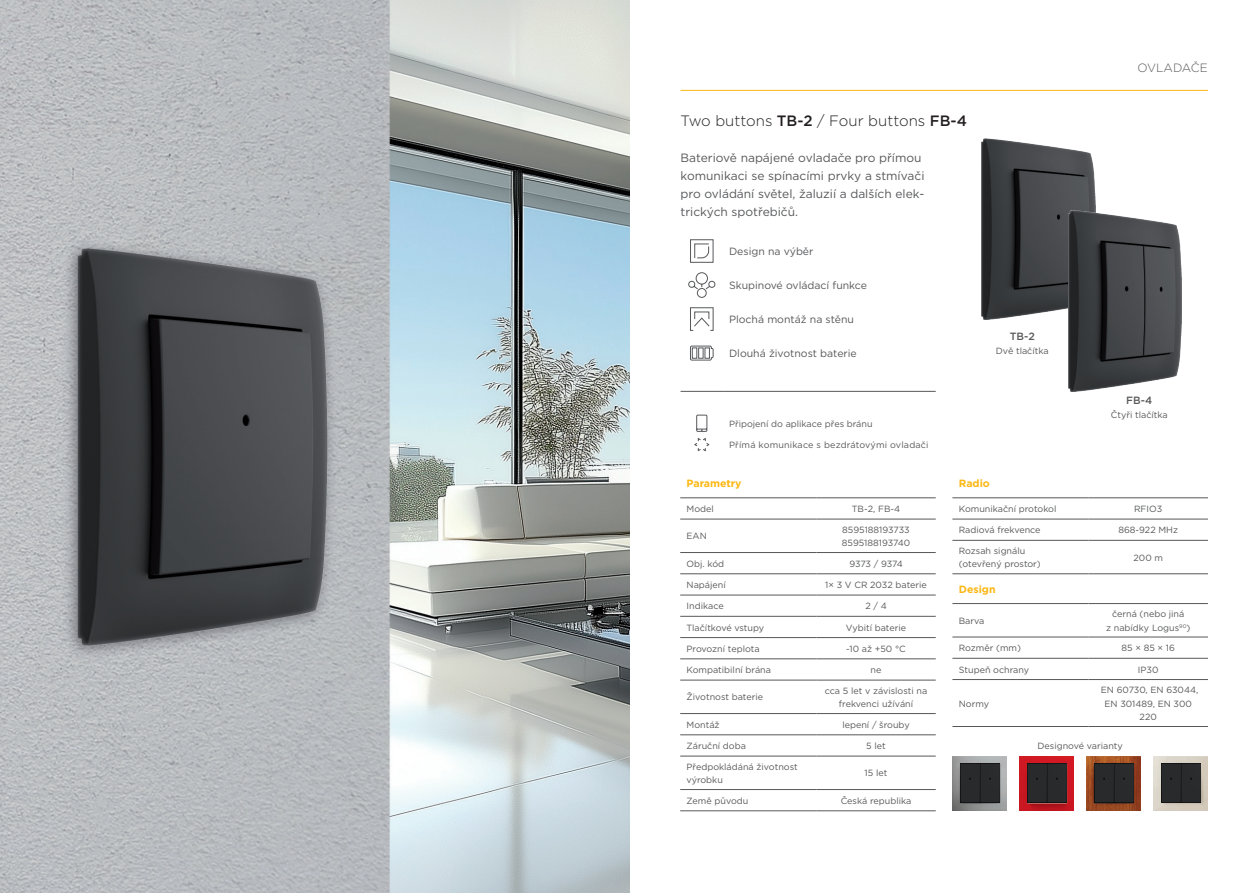
<style>
.page{position:relative;width:1259px;height:893px;background:#fff}
.page>*{position:absolute;margin:0;border:0;box-sizing:border-box;transform-origin:0 0}
.t1{font:300 15px "Gotham";color:#231f20}
.t2{font:12px/18px "Gotham";color:#57585a}
.t3{font:300 12px "Gotham";color:#57585a}
.t4{font:10.5px "Gotham";color:#57585a}
.t5{font:700 10.5px "Gotham";color:#fcb814}
.t6{font:500 10.5px "Gotham";color:#57585a}
.t7{font:9px/13.5px "Gotham";color:#57585a}
.t8{font:9px "Gotham";letter-spacing:.02em;color:#57585a}
.t9{font:9px "Gotham";letter-spacing:-.02em;color:#57585a}
.s1{font-weight:500}
</style>
<div class="page">
<hr style="left:680px;top:90px;width:528px;height:1px;background:#fcb814">
<img style="left:0;top:0;width:629px;height:893px">
<img style="left:982px;top:139px;width:113px;height:180px">
<img style="left:1068px;top:211px;width:113px;height:180px">
<img style="left:1019px;top:756px;width:54px;height:54px">
<img style="left:1027px;top:763px;width:39px;height:40px">
<img style="left:952px;top:756px;width:54px;height:54px">
<img style="left:960px;top:763px;width:39px;height:40px">
<img style="left:1087px;top:756px;width:54px;height:54px">
<img style="left:1094px;top:763px;width:39px;height:40px">
<img style="left:1154px;top:756px;width:54px;height:54px">
<img style="left:1161px;top:763px;width:39px;height:40px">
<hr style="left:680px;top:497px;width:136px;height:1px;background:#57585a">
<hr style="left:816px;top:497px;width:119px;height:1px;background:#57585a">
<hr style="left:680px;top:519px;width:136px;height:1px;background:#57585a">
<hr style="left:816px;top:519px;width:119px;height:1px;background:#57585a">
<hr style="left:680px;top:552px;width:136px;height:1px;background:#57585a">
<hr style="left:816px;top:552px;width:119px;height:1px;background:#57585a">
<hr style="left:680px;top:573px;width:136px;height:1px;background:#57585a">
<hr style="left:816px;top:573px;width:119px;height:1px;background:#57585a">
<hr style="left:680px;top:595px;width:136px;height:1px;background:#57585a">
<hr style="left:816px;top:595px;width:119px;height:1px;background:#57585a">
<hr style="left:680px;top:616px;width:136px;height:1px;background:#57585a">
<hr style="left:816px;top:616px;width:119px;height:1px;background:#57585a">
<hr style="left:680px;top:637px;width:136px;height:1px;background:#57585a">
<hr style="left:816px;top:637px;width:119px;height:1px;background:#57585a">
<hr style="left:680px;top:658px;width:136px;height:1px;background:#57585a">
<hr style="left:816px;top:658px;width:119px;height:1px;background:#57585a">
<hr style="left:680px;top:680px;width:136px;height:1px;background:#57585a">
<hr style="left:816px;top:680px;width:119px;height:1px;background:#57585a">
<hr style="left:680px;top:713px;width:136px;height:1px;background:#57585a">
<hr style="left:816px;top:713px;width:119px;height:1px;background:#57585a">
<hr style="left:680px;top:734px;width:136px;height:1px;background:#57585a">
<hr style="left:816px;top:734px;width:119px;height:1px;background:#57585a">
<hr style="left:680px;top:756px;width:136px;height:1px;background:#57585a">
<hr style="left:816px;top:756px;width:119px;height:1px;background:#57585a">
<hr style="left:680px;top:789px;width:136px;height:1px;background:#57585a">
<hr style="left:816px;top:789px;width:119px;height:1px;background:#57585a">
<hr style="left:680px;top:810px;width:136px;height:1px;background:#57585a">
<hr style="left:816px;top:810px;width:119px;height:1px;background:#57585a">
<hr style="left:952px;top:497px;width:136px;height:1px;background:#57585a">
<hr style="left:1088px;top:497px;width:120px;height:1px;background:#57585a">
<hr style="left:952px;top:519px;width:136px;height:1px;background:#57585a">
<hr style="left:1088px;top:519px;width:120px;height:1px;background:#57585a">
<hr style="left:952px;top:540px;width:136px;height:1px;background:#57585a">
<hr style="left:1088px;top:540px;width:120px;height:1px;background:#57585a">
<hr style="left:952px;top:573px;width:136px;height:1px;background:#57585a">
<hr style="left:1088px;top:573px;width:120px;height:1px;background:#57585a">
<hr style="left:952px;top:603px;width:136px;height:1px;background:#57585a">
<hr style="left:1088px;top:603px;width:120px;height:1px;background:#57585a">
<hr style="left:952px;top:637px;width:136px;height:1px;background:#57585a">
<hr style="left:1088px;top:637px;width:120px;height:1px;background:#57585a">
<hr style="left:952px;top:658px;width:136px;height:1px;background:#57585a">
<hr style="left:1088px;top:658px;width:120px;height:1px;background:#57585a">
<hr style="left:952px;top:679px;width:136px;height:1px;background:#57585a">
<hr style="left:1088px;top:679px;width:120px;height:1px;background:#57585a">
<hr style="left:952px;top:726px;width:136px;height:1px;background:#57585a">
<hr style="left:1088px;top:726px;width:120px;height:1px;background:#57585a">
<svg style="left:690px;top:239px;width:24px;height:24px"></svg>
<svg style="left:688px;top:272px;width:27px;height:26px"></svg>
<svg style="left:690px;top:307px;width:24px;height:24px"></svg>
<svg style="left:690px;top:345px;width:24px;height:16px"></svg>
<hr style="left:680px;top:391px;width:43px;height:1px;background:#57585a">
<hr style="left:723px;top:391px;width:212px;height:1px;background:#57585a">
<svg style="left:694px;top:414px;width:16px;height:38px"></svg>
<h1 class="t1" style="left:680px;top:111px;width:288px">Two buttons <span class="s1">TB-2</span> / Four buttons <span class="s1">FB-4</span></h1>
<h2 class="t2" style="left:680px;top:149px;width:245px">Bateriově napájené ovladače pro přímou komunikaci se spínacími prvky a stmívači pro ovládání světel, žaluzií a dalších elek&shy;trických spotřebičů.</h2>
<p class="t4" style="left:729px;top:245px;width:86px">Design na výběr</p>
<p class="t4" style="left:729px;top:279px;width:139px">Skupinové ovládací funkce</p>
<p class="t4" style="left:729px;top:313px;width:126px">Plochá montáž na stěnu</p>
<p class="t4" style="left:729px;top:347px;width:129px">Dlouhá životnost baterie</p>
<p class="t7" style="left:729px;top:417px;width:145px">Připojení do aplikace přes bránu</p>
<p class="t8" style="left:729px;top:439px;width:201px">Přímá komunikace s bezdrátovými ovladači</p>
<p class="t6" style="left:1009px;top:329px;width:27px">TB-2</p>
<p class="t7" style="left:996px;top:343px;width:54px">Dvě tlačítka</p>
<h2 class="t3" style="left:1137px;top:60px;width:72px">OVLADAČE</h2>
<p class="t6" style="left:1126px;top:394px;width:27px">FB-4</p>
<p class="t7" style="left:1110px;top:408px;width:58px">Čtyři tlačítka</p>
<p class="t5" style="left:686px;top:476px;width:56px">Parametry</p>
<p class="t7" style="left:686px;top:502px;width:29px">Model</p>
<p class="t7" style="left:852px;top:502px;width:50px">TB-2, FB-4</p>
<p class="t7" style="left:686px;top:529px;width:22px">EAN</p>
<p class="t7" style="left:842px;top:522px;width:70px">8595188193733<br>8595188193740</p>
<p class="t7" style="left:686px;top:557px;width:39px">Obj. kód</p>
<p class="t9" style="left:849px;top:558px;width:55px">9373 / 9374</p>
<p class="t7" style="left:686px;top:578px;width:41px">Napájení</p>
<p class="t7" style="left:825px;top:578px;width:103px">1× 3 V CR 2032 baterie</p>
<p class="t7" style="left:686px;top:599px;width:39px">Indikace</p>
<p class="t7" style="left:865px;top:599px;width:23px">2 / 4</p>
<p class="t7" style="left:686px;top:620px;width:79px">Tlačítkové vstupy</p>
<p class="t7" style="left:846px;top:620px;width:62px">Vybití baterie</p>
<p class="t7" style="left:686px;top:642px;width:75px">Provozní teplota</p>
<p class="t7" style="left:846px;top:642px;width:61px">-10 až +50 °C</p>
<p class="t7" style="left:686px;top:663px;width:86px">Kompatibilní brána</p>
<p class="t7" style="left:870px;top:663px;width:12px">ne</p>
<p class="t7" style="left:686px;top:690px;width:78px">Životnost baterie</p>
<p class="t7" style="left:825px;top:683px;width:104px;text-align:center">cca 5 let v závislosti na frekvenci užívání</p>
<p class="t7" style="left:686px;top:718px;width:35px">Montáž</p>
<p class="t7" style="left:842px;top:718px;width:69px">lepení / šrouby</p>
<p class="t7" style="left:686px;top:739px;width:61px">Záruční doba</p>
<p class="t7" style="left:866px;top:739px;width:21px">5 let</p>
<p class="t7" style="left:686px;top:759px;width:113px">Předpokládáná životnost výrobku</p>
<p class="t7" style="left:864px;top:766px;width:24px">15 let</p>
<p class="t7" style="left:686px;top:794px;width:63px">Země původu</p>
<p class="t7" style="left:840px;top:794px;width:72px">Česká republika</p>
<p class="t5" style="left:959px;top:476px;width:33px">Radio</p>
<p class="t7" style="left:959px;top:502px;width:99px">Komunikační protokol</p>
<p class="t7" style="left:1134px;top:502px;width:30px">RFIO3</p>
<p class="t7" style="left:959px;top:523px;width:83px">Radiová frekvence</p>
<p class="t7" style="left:1118px;top:523px;width:61px">868-922 MHz</p>
<p class="t7" style="left:959px;top:544px;width:84px">Rozsah signálu (otevřený prostor)</p>
<p class="t7" style="left:1133px;top:550px;width:31px">200 m</p>
<p class="t5" style="left:959px;top:582px;width:38px">Design</p>
<p class="t7" style="left:959px;top:614px;width:27px">Barva</p>
<p class="t7" style="left:1106px;top:607px;width:86px;text-align:center">černá (nebo jiná<br>z nabídky Logus<sup>90</sup>)</p>
<p class="t7" style="left:959px;top:641px;width:64px">Rozměr (mm)</p>
<p class="t7" style="left:1121px;top:641px;width:55px">85 × 85 × 16</p>
<p class="t7" style="left:959px;top:662px;width:72px">Stupeň ochrany</p>
<p class="t7" style="left:1138px;top:662px;width:22px">IP30</p>
<p class="t7" style="left:959px;top:696px;width:32px">Normy</p>
<p class="t7" style="left:1100px;top:683px;width:99px;text-align:center">EN 60730, EN 63044,<br>EN 301489, EN 300<br>220</p>
<p class="t7" style="left:1037px;top:739px;width:87px">Designové varianty</p>
</div>
